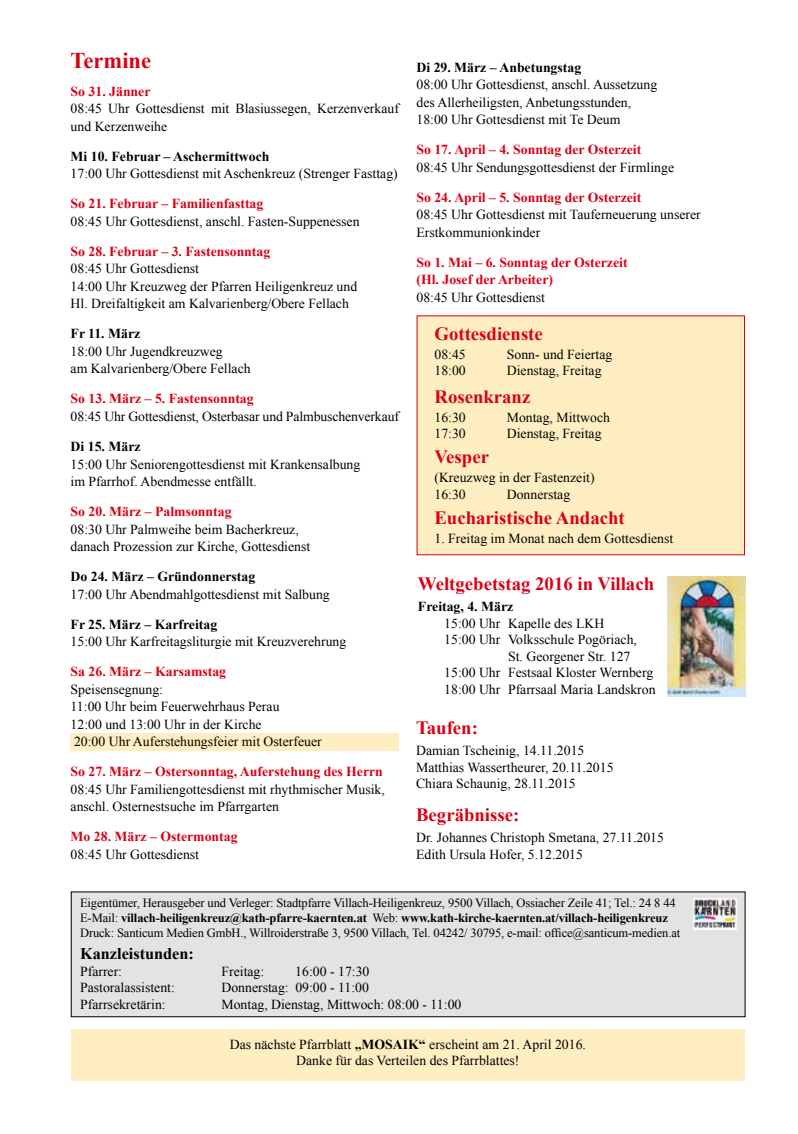
<style>
.page{position:relative;width:798px;height:1134px;background:#fff}
.page>*{position:absolute;margin:0;border:0;box-sizing:border-box;transform-origin:0 0}
.t1{font:700 22.5px "Times New Roman";color:#da0015}
.t2{font:700 18.75px "Times New Roman";color:#da0015}
.t3{font:700 16.25px "Times New Roman";color:#000}
.t4{font:13.75px/17.5px "Times New Roman";color:#000}
.t5{font:700 13.75px/17.5px "Times New Roman";color:#da0015}
.t6{font:700 13.75px "Times New Roman";color:#000}
.t7{font:12.5px/15px "Times New Roman";letter-spacing:-.01em;color:#000}
.s1{font-weight:700}
</style>
<div class="page">
<div style="left:71px;top:733px;width:328px;height:17px;background:#ffeec2"></div>
<div style="left:416px;top:316px;width:328px;height:239px;background:#ffeec2"></div>
<div style="left:71px;top:1029px;width:673px;height:52px;background:#ffeec2"></div>
<div style="left:71px;top:892px;width:673px;height:125px;background:#e2e3e4"></div>
<div style="left:71px;top:891px;width:674px;height:126px;border:1px solid #000"></div>
<img style="left:693px;top:899px;width:43px;height:30px">
<img style="left:667px;top:577px;width:78px;height:119px">
<h1 class="t1" style="left:71px;top:45px;width:82px">Termine</h1>
<p class="t5" style="left:71px;top:82px;width:81px">So 31. Jänner</p>
<p class="t4" style="left:71px;top:100px;width:330px">08:45 Uhr Gottesdienst mit Blasiussegen, Kerzenverkauf und Kerzenweihe</p>
<p class="t6" style="left:71px;top:147px;width:200px">Mi 10. Februar – Aschermittwoch</p>
<p class="t4" style="left:71px;top:165px;width:328px">17:00 Uhr Gottesdienst mit Aschenkreuz (Strenger Fasttag)</p>
<p class="t5" style="left:71px;top:195px;width:194px">So 21. Februar – Familienfasttag</p>
<p class="t4" style="left:71px;top:212px;width:290px">08:45 Uhr Gottesdienst, anschl. Fasten-Suppenessen</p>
<p class="t5" style="left:71px;top:242px;width:201px">So 28. Februar – 3. Fastensonntag</p>
<p class="t4" style="left:71px;top:260px;width:288px">08:45 Uhr Gottesdienst<br>14:00 Uhr Kreuzweg der Pfarren Heiligenkreuz und<br>Hl. Dreifaltigkeit am Kalvarienberg/Obere Fellach</p>
<p class="t6" style="left:71px;top:324px;width:71px">Fr 11. März</p>
<p class="t4" style="left:71px;top:342px;width:181px">18:00 Uhr Jugendkreuzweg<br>am Kalvarienberg/Obere Fellach</p>
<p class="t5" style="left:71px;top:390px;width:184px">So 13. März – 5. Fastensonntag</p>
<p class="t4" style="left:71px;top:407px;width:330px">08:45 Uhr Gottesdienst, Osterbasar und Palmbuschenverkauf</p>
<p class="t6" style="left:71px;top:437px;width:71px">Di 15. März</p>
<p class="t4" style="left:71px;top:455px;width:291px">15:00 Uhr Seniorengottesdienst mit Krankensalbung im Pfarrhof. Abendmesse entfällt.</p>
<p class="t5" style="left:71px;top:502px;width:162px">So 20. März – Palmsonntag</p>
<p class="t4" style="left:71px;top:520px;width:241px">08:30 Uhr Palmweihe beim Bacherkreuz, danach Prozession zur Kirche, Gottesdienst</p>
<p class="t6" style="left:71px;top:567px;width:186px">Do 24. März – Gründonnerstag</p>
<p class="t4" style="left:71px;top:585px;width:260px">17:00 Uhr Abendmahlgottesdienst mit Salbung</p>
<p class="t6" style="left:71px;top:614px;width:148px">Fr 25. März – Karfreitag</p>
<p class="t4" style="left:71px;top:632px;width:277px">15:00 Uhr Karfreitagsliturgie mit Kreuzverehrung</p>
<p class="t5" style="left:71px;top:662px;width:157px">Sa 26. März – Karsamstag</p>
<p class="t4" style="left:71px;top:680px;width:252px">Speisensegnung:<br>11:00 Uhr beim Feuerwehrhaus Perau<br>12:00 und 13:00 Uhr in der Kirche<br>20:00 Uhr Auferstehungsfeier mit Osterfeuer</p>
<p class="t5" style="left:71px;top:762px;width:314px">So 27. März – Ostersonntag, Auferstehung des Herrn</p>
<p class="t4" style="left:71px;top:780px;width:315px">08:45 Uhr Familiengottesdienst mit rhythmischer Musik, anschl. Osternestsuche im Pfarrgarten</p>
<p class="t5" style="left:71px;top:827px;width:168px">Mo 28. März – Ostermontag</p>
<p class="t4" style="left:71px;top:845px;width:130px">08:45 Uhr Gottesdienst</p>
<p class="t6" style="left:416px;top:58px;width:166px">Di 29. März – Anbetungstag</p>
<p class="t4" style="left:416px;top:76px;width:242px">08:00 Uhr Gottesdienst, anschl. Aussetzung des Allerheiligsten, Anbetungsstunden,<br>18:00 Uhr Gottesdienst mit Te Deum</p>
<p class="t5" style="left:416px;top:140px;width:226px">So 17. April – 4. Sonntag der Osterzeit</p>
<p class="t4" style="left:416px;top:158px;width:259px">08:45 Uhr Sendungsgottesdienst der Firmlinge</p>
<p class="t5" style="left:416px;top:188px;width:226px">So 24. April – 5. Sonntag der Osterzeit</p>
<p class="t4" style="left:416px;top:206px;width:286px">08:45 Uhr Gottesdienst mit Tauferneuerung unserer<br>Erstkommunionkinder</p>
<p class="t5" style="left:416px;top:253px;width:212px">So 1. Mai – 6. Sonntag der Osterzeit (Hl. Josef der Arbeiter)</p>
<p class="t4" style="left:416px;top:288px;width:130px">08:45 Uhr Gottesdienst</p>
<h2 class="t2" style="left:434px;top:320px;width:110px">Gottesdienste</h2>
<p class="t4" style="left:434px;top:345px;width:33px">08:45</p>
<p class="t4" style="left:506px;top:345px;width:107px">Sonn- und Feiertag</p>
<p class="t4" style="left:434px;top:362px;width:33px">18:00</p>
<p class="t4" style="left:506px;top:362px;width:96px">Dienstag, Freitag</p>
<h2 class="t2" style="left:434px;top:383px;width:97px">Rosenkranz</h2>
<p class="t4" style="left:434px;top:408px;width:33px">16:30</p>
<p class="t4" style="left:506px;top:408px;width:105px">Montag, Mittwoch</p>
<p class="t4" style="left:434px;top:425px;width:33px">17:30</p>
<p class="t4" style="left:506px;top:425px;width:96px">Dienstag, Freitag</p>
<h2 class="t2" style="left:434px;top:444px;width:56px">Vesper</h2>
<p class="t4" style="left:434px;top:469px;width:161px;line-height:16.5px">(Kreuzweg in der Fastenzeit)<br>16:30</p>
<p class="t4" style="left:506px;top:485px;width:65px">Donnerstag</p>
<h2 class="t2" style="left:434px;top:504px;width:192px">Eucharistische Andacht</h2>
<p class="t4" style="left:434px;top:529px;width:240px">1. Freitag im Monat nach dem Gottesdienst</p>
<h2 class="t2" style="left:418px;top:570px;width:237px">Weltgebetstag 2016 in Villach</h2>
<p class="t6" style="left:418px;top:597px;width:97px">Freitag, 4. März</p>
<p class="t4" style="left:444px;top:614px;width:161px">15:00 Uhr Kapelle des LKH</p>
<p class="t4" style="left:444px;top:631px;width:194px">15:00 Uhr Volksschule Pogöriach,</p>
<p class="t4" style="left:508px;top:647px;width:124px">St. Georgener Str. 127</p>
<p class="t4" style="left:444px;top:664px;width:210px">15:00 Uhr Festsaal Kloster Wernberg</p>
<p class="t4" style="left:444px;top:680px;width:213px">18:00 Uhr Pfarrsaal Maria Landskron</p>
<h2 class="t2" style="left:416px;top:714px;width:63px">Taufen:</h2>
<p class="t4" style="left:416px;top:742px;width:199px;line-height:16.5px">Damian Tscheinig, 14.11.2015<br>Matthias Wassertheurer, 20.11.2015<br>Chiara Schaunig, 28.11.2015</p>
<h2 class="t2" style="left:416px;top:801px;width:105px">Begräbnisse:</h2>
<p class="t4" style="left:416px;top:829px;width:249px;line-height:16.5px">Dr. Johannes Christoph Smetana, 27.11.2015<br>Edith Ursula Hofer, 5.12.2015</p>
<p class="t7" style="left:80px;top:895px;width:601px">Eigentümer, Herausgeber und Verleger: Stadtpfarre Villach-Heiligenkreuz, 9500 Villach, Ossiacher Zeile 41; Tel.: 24 8 44<br>E-Mail: <span class="s1">villach-heiligenkreuz@kath-pfarre-kaernten.at</span> Web: <span class="s1">www.kath-kirche-kaernten.at/villach-heiligenkreuz<br></span>Druck: Santicum Medien GmbH., Willroiderstraße 3, 9500 Villach, Tel. 04242/ 30795, e-mail: office@santicum-medien.at</p>
<p class="t3" style="left:80px;top:942px;width:115px">Kanzleistunden:</p>
<p class="t4" style="left:80px;top:962px;width:43px">Pfarrer:</p>
<p class="t4" style="left:221px;top:962px;width:44px">Freitag:</p>
<p class="t4" style="left:295px;top:962px;width:76px">16:00 - 17:30</p>
<p class="t4" style="left:80px;top:978px;width:96px">Pastoralassistent:</p>
<p class="t4" style="left:221px;top:978px;width:149px">Donnerstag: 09:00 - 11:00</p>
<p class="t4" style="left:80px;top:995px;width:87px">Pfarrsekretärin:</p>
<p class="t4" style="left:221px;top:995px;width:241px">Montag, Dienstag, Mittwoch: 08:00 - 11:00</p>
<p class="t4" style="left:230px;top:1035px;width:357px;line-height:16.5px;text-align:center">Das nächste Pfarrblatt <span class="s1">„MOSAIK“</span> erscheint am 21. April 2016.<br>Danke für das Verteilen des Pfarrblattes!</p>
</div>
